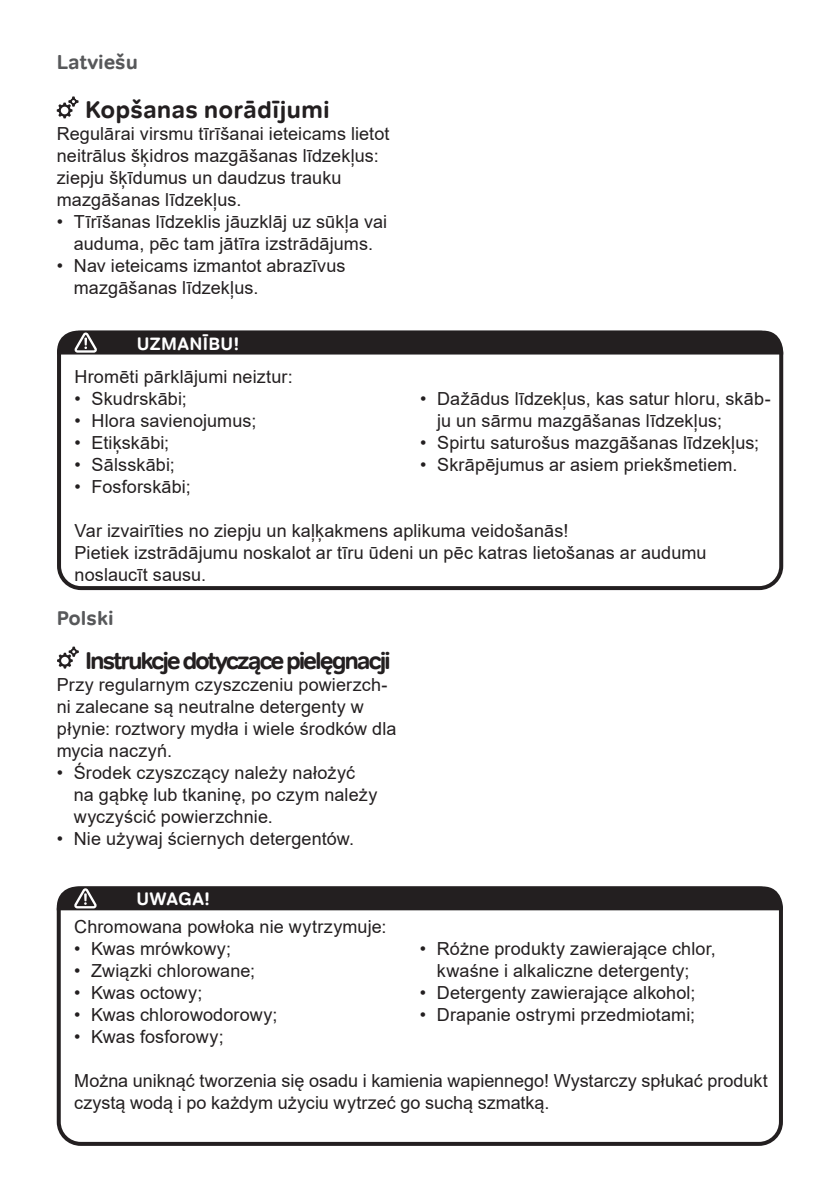
<style>
.page{position:relative;width:840px;height:1191px;background:#fff}
.page>*{position:absolute;margin:0;border:0;box-sizing:border-box;transform-origin:0 0}
.t1{font:700 24px "Tondo Corp";letter-spacing:-.085em;color:#231f20}
.t2{font:700 24px "Tondo Corp";color:#231f20}
.t3{font:700 20px "Tondo Corp";color:#57585a}
.t4{font:18px/22px "Arial";letter-spacing:.005em;color:#231f20}
.t5{font:700 18px "Tondo Corp";letter-spacing:.02em;color:#fff}
</style>
<div class="page">
<div style="left:57px;top:331px;width:725px;height:259px;border:4px solid #231f20;border-radius:22px"></div>
<svg style="left:57px;top:96px;width:21px;height:22px"></svg>
<div style="left:57px;top:331px;width:725px;height:23px;background:#231f20"></div>
<div style="left:57px;top:886px;width:725px;height:259px;border:4px solid #231f20;border-radius:22px"></div>
<svg style="left:57px;top:646px;width:22px;height:22px"></svg>
<div style="left:57px;top:886px;width:725px;height:24px;background:#231f20"></div>
<p class="t3" style="left:57px;top:50px;width:83px">Latviešu</p>
<h1 class="t2" style="left:85px;top:95px;width:246px">Kopšanas norādījumi</h1>
<p class="t4" style="left:57px;top:123px;width:334px">Regulārai virsmu tīrīšanai ieteicams lietot neitrālus šķidros mazgāšanas līdzekļus: ziepju šķīdumus un daudzus trauku mazgāšanas līdzekļus.</p>
<p class="t4" style="left:57px;top:211px;width:331px;text-align:center">• Tīrīšanas līdzeklis jāuzklāj uz sūkļa vai auduma, pēc tam jātīra izstrādājums.</p>
<p class="t4" style="left:74px;top:255px;width:273px;text-indent:-17px">• Nav ieteicams izmantot abrazīvus mazgāšanas līdzekļus.</p>
<p class="t5" style="left:137px;top:332px;width:104px">UZMANĪBU!</p>
<p class="t4" style="left:74px;top:365px;width:219px">Hromēti pārklājumi neiztur:</p>
<p class="t4" style="left:74px;top:387px;width:114px">• Skudrskābi;</p>
<p class="t4" style="left:74px;top:409px;width:183px">• Hlora savienojumus;</p>
<p class="t4" style="left:74px;top:431px;width:96px">• Etiķskābi;</p>
<p class="t4" style="left:74px;top:453px;width:102px">• Sālsskābi;</p>
<p class="t4" style="left:74px;top:475px;width:118px">• Fosforskābi;</p>
<p class="t4" style="left:437px;top:387px;width:335px;text-indent:-17px">• Dažādus līdzekļus, kas satur hloru, skāb&shy;ju un sārmu mazgāšanas līdzekļus;</p>
<p class="t4" style="left:420px;top:431px;width:340px">• Spirtu saturošus mazgāšanas līdzekļus;</p>
<p class="t4" style="left:420px;top:453px;width:319px">• Skrāpējumus ar asiem priekšmetiem.</p>
<p class="t4" style="left:74px;top:519px;width:633px">Var izvairīties no ziepju un kaļķakmens aplikuma veidošanās!<br>Pietiek izstrādājumu noskalot ar tīru ūdeni un pēc katras lietošanas ar audumu noslaucīt sausu.</p>
<p class="t3" style="left:57px;top:605px;width:58px">Polski</p>
<h1 class="t1" style="left:85px;top:645px;width:307px">Instrukcje dotyczące pielęgnacji</h1>
<p class="t4" style="left:57px;top:673px;width:341px">Przy regularnym czyszczeniu powierzch&shy;ni zalecane są neutralne detergenty w płynie: roztwory mydła i wiele środków dla mycia naczyń.</p>
<p class="t4" style="left:74px;top:761px;width:305px;text-indent:-17px">• Środek czyszczący należy nałożyć na gąbkę lub tkaninę, po czym należy wyczyścić powierzchnie.</p>
<p class="t4" style="left:57px;top:827px;width:298px">• Nie używaj ściernych detergentów.</p>
<p class="t5" style="left:136px;top:888px;width:75px">UWAGA!</p>
<p class="t4" style="left:74px;top:915px;width:313px">Chromowana powłoka nie wytrzymuje:</p>
<p class="t4" style="left:74px;top:937px;width:158px">• Kwas mrówkowy;</p>
<p class="t4" style="left:74px;top:959px;width:182px">• Związki chlorowane;</p>
<p class="t4" style="left:74px;top:981px;width:129px">• Kwas octowy;</p>
<p class="t4" style="left:74px;top:1003px;width:205px">• Kwas chlorowodorowy;</p>
<p class="t4" style="left:74px;top:1025px;width:151px">• Kwas fosforowy;</p>
<p class="t4" style="left:419px;top:937px;width:297px;text-align:center">• Różne produkty zawierające chlor, kwaśne i alkaliczne detergenty;</p>
<p class="t4" style="left:419px;top:981px;width:277px">• Detergenty zawierające alkohol;</p>
<p class="t4" style="left:419px;top:1003px;width:276px">• Drapanie ostrymi przedmiotami;</p>
<p class="t4" style="left:74px;top:1069px;width:694px">Można uniknąć tworzenia się osadu i kamienia wapiennego! Wystarczy spłukać produkt czystą wodą i po każdym użyciu wytrzeć go suchą szmatką.</p>
</div>
